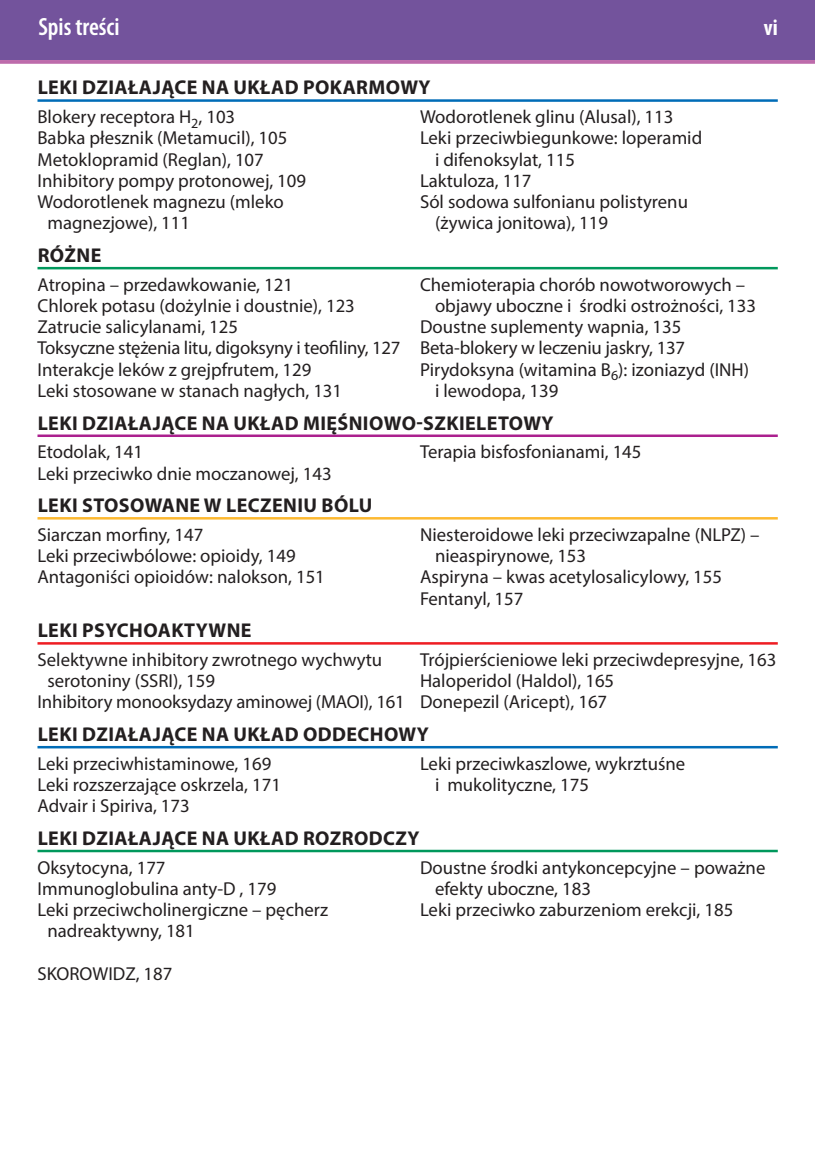
<style>
.page{position:relative;width:815px;height:1170px;background:#fff}
.page>*{position:absolute;margin:0;border:0;box-sizing:border-box;transform-origin:0 0}
.t1{font:600 condensed 25px "Myriad Pro";color:#fff}
.t2{font:700 condensed 22.5px "Myriad Pro";color:#fff}
.t3{font:700 20px "Myriad Pro";letter-spacing:.02em;color:#231f20}
.t4{font:18.75px/21.2px "Myriad Pro";color:#231f20}
</style>
<div class="page">
<div style="left:0;top:0;width:815px;height:60px;background:#73539c"></div>
<svg style="left:0;top:60px;width:815px;height:4px;background:#c073af"></svg>
<hr style="left:38px;top:99px;width:740px;height:3px;background:#006cb7">
<hr style="left:38px;top:267px;width:740px;height:2px;background:#00985c">
<hr style="left:38px;top:434px;width:740px;height:3px;background:#ab208e">
<hr style="left:38px;top:517px;width:740px;height:2px;background:#fdb931">
<hr style="left:38px;top:642px;width:740px;height:2px;background:#ee1d23">
<hr style="left:38px;top:746px;width:740px;height:2px;background:#006cb7">
<hr style="left:38px;top:849px;width:740px;height:3px;background:#00985c">
<h1 class="t1" style="left:38px;top:13px;width:83px">Spis treści</h1>
<p class="t2" style="left:764px;top:14px;width:15px">vi</p>
<p class="t3" style="left:38px;top:74px;width:394px">LEKI DZIAŁAJĄCE NA UKŁAD POKARMOWY</p>
<p class="t4" style="left:38px;top:106px;width:199px">Blokery receptora H<sub>2</sub>, 103</p>
<p class="t4" style="left:420px;top:106px;width:255px">Wodorotlenek glinu (Alusal), 113</p>
<p class="t4" style="left:37px;top:127px;width:251px">Babka płesznik (Metamucil), 105</p>
<p class="t4" style="left:420px;top:127px;width:284px">Leki przeciwbiegunkowe: loperamid</p>
<p class="t4" style="left:37px;top:148px;width:228px">Metoklopramid (Reglan), 107</p>
<p class="t4" style="left:435px;top:148px;width:141px">i difenoksylat, 115</p>
<p class="t4" style="left:37px;top:170px;width:270px">Inhibitory pompy protonowej, 109</p>
<p class="t4" style="left:420px;top:170px;width:113px">Laktuloza, 117</p>
<p class="t4" style="left:37px;top:191px;width:248px">Wodorotlenek magnezu (mleko</p>
<p class="t4" style="left:420px;top:191px;width:269px">Sól sodowa sulfonianu polistyrenu</p>
<p class="t4" style="left:47px;top:212px;width:144px">magnezjowe), 111</p>
<p class="t4" style="left:435px;top:212px;width:175px">(żywica jonitowa), 119</p>
<p class="t3" style="left:38px;top:242px;width:52px">RÓŻNE</p>
<p class="t4" style="left:38px;top:273px;width:257px">Atropina – przedawkowanie, 121</p>
<p class="t4" style="left:420px;top:273px;width:327px">Chemioterapia chorób nowotworowych –</p>
<p class="t4" style="left:38px;top:295px;width:319px">Chlorek potasu (dożylnie i doustnie), 123</p>
<p class="t4" style="left:435px;top:295px;width:322px">objawy uboczne i środki ostrożności, 133</p>
<p class="t4" style="left:38px;top:316px;width:202px">Zatrucie salicylanami, 125</p>
<p class="t4" style="left:38px;top:316px;width:649px;text-indent:382px">Doustne suplementy wapnia, 135<br>Toksyczne stężenia litu, digoksyny i teofiliny, 127 Beta-blokery w leczeniu jaskry, 137<br>Interakcje leków z grejpfrutem, 129</p>
<p class="t4" style="left:420px;top:358px;width:331px">Pirydoksyna (witamina B<sub>6</sub>): izoniazyd (INH)</p>
<p class="t4" style="left:37px;top:380px;width:306px">Leki stosowane w stanach nagłych, 131</p>
<p class="t4" style="left:435px;top:380px;width:125px">i lewodopa, 139</p>
<p class="t3" style="left:38px;top:409px;width:57px">LEKI DZIAŁAJĄCE</p>
<p class="t3" style="left:202px;top:409px;width:46px">NA UKŁAD</p>
<p class="t3" style="left:303px;top:409px;width:14px">MIĘŚNIOWO</p>
<p class="t3" style="left:416px;top:409px;width:19px">-SZKIELE</p>
<p class="t3" style="left:498px;top:409px;width:27px">TOWY</p>
<p class="t4" style="left:38px;top:441px;width:107px">Etodolak, 141</p>
<p class="t4" style="left:420px;top:441px;width:223px">Terapia bisfosfonianami, 145</p>
<p class="t4" style="left:38px;top:462px;width:296px">Leki przeciwko dnie moczanowej, 143</p>
<p class="t3" style="left:38px;top:492px;width:82px">LEKI STOSOWANE</p>
<p class="t3" style="left:204px;top:492px;width:35px">WLECZENIU</p>
<p class="t3" style="left:322px;top:492px;width:26px">BÓLU</p>
<p class="t4" style="left:38px;top:523px;width:167px">Siarczan morfiny, 147</p>
<p class="t4" style="left:420px;top:523px;width:341px">Niesteroidowe leki przeciwzapalne (NLPZ) –</p>
<p class="t4" style="left:38px;top:545px;width:260px">Leki przeciwbólowe: opioidy, 149</p>
<p class="t4" style="left:435px;top:545px;width:153px">nieaspirynowe, 153</p>
<p class="t4" style="left:37px;top:566px;width:289px">Antagoniści opioidów: nalokson, 151</p>
<p class="t4" style="left:420px;top:566px;width:304px">Aspiryna – kwas acetylosalicylowy, 155<br>Fentanyl, 157</p>
<p class="t3" style="left:38px;top:617px;width:215px">LEKI PSYCHOAKTYWNE</p>
<p class="t4" style="left:38px;top:648px;width:346px">Selektywne inhibitory zwrotnego wychwytu</p>
<p class="t4" style="left:420px;top:648px;width:358px">Trójpierścieniowe leki przeciwdepresyjne, 163</p>
<p class="t4" style="left:47px;top:670px;width:169px">serotoniny (SSRI), 159</p>
<p class="t4" style="left:38px;top:670px;width:578px;text-indent:382px">Haloperidol (Haldol), 165<br>Inhibitory monooksydazy aminowej (MAOI), 161 Donepezil (Aricept), 167</p>
<p class="t3" style="left:38px;top:721px;width:393px">LEKI DZIAŁAJĄCE NA UKŁAD ODDECHOWY</p>
<p class="t4" style="left:38px;top:752px;width:235px">Leki przeciwhistaminowe, 169</p>
<p class="t4" style="left:420px;top:752px;width:267px">Leki przeciwkaszlowe, wykrztuśne</p>
<p class="t4" style="left:38px;top:773px;width:245px">Leki rozszerzające oskrzela, 171</p>
<p class="t4" style="left:435px;top:773px;width:155px">i mukolityczne, 175</p>
<p class="t4" style="left:37px;top:795px;width:154px">Advair i Spiriva, 173</p>
<p class="t3" style="left:38px;top:824px;width:383px">LEKI DZIAŁAJĄCE NA UKŁAD ROZRODCZY</p>
<p class="t4" style="left:38px;top:856px;width:130px">Oksytocyna, 177</p>
<p class="t4" style="left:420px;top:856px;width:347px">Doustne środki antykoncepcyjne – poważne</p>
<p class="t4" style="left:38px;top:877px;width:240px">Immunoglobulina anty-D , 179</p>
<p class="t4" style="left:435px;top:877px;width:157px">efekty uboczne, 183</p>
<p class="t4" style="left:37px;top:898px;width:292px">Leki przeciwcholinergiczne – pęcherz</p>
<p class="t4" style="left:420px;top:898px;width:315px">Leki przeciwko zaburzeniom erekcji, 185</p>
<p class="t4" style="left:47px;top:920px;width:149px">nadreaktywny, 181</p>
<p class="t4" style="left:37px;top:962px;width:136px">SKOROWIDZ, 187</p>
</div>
